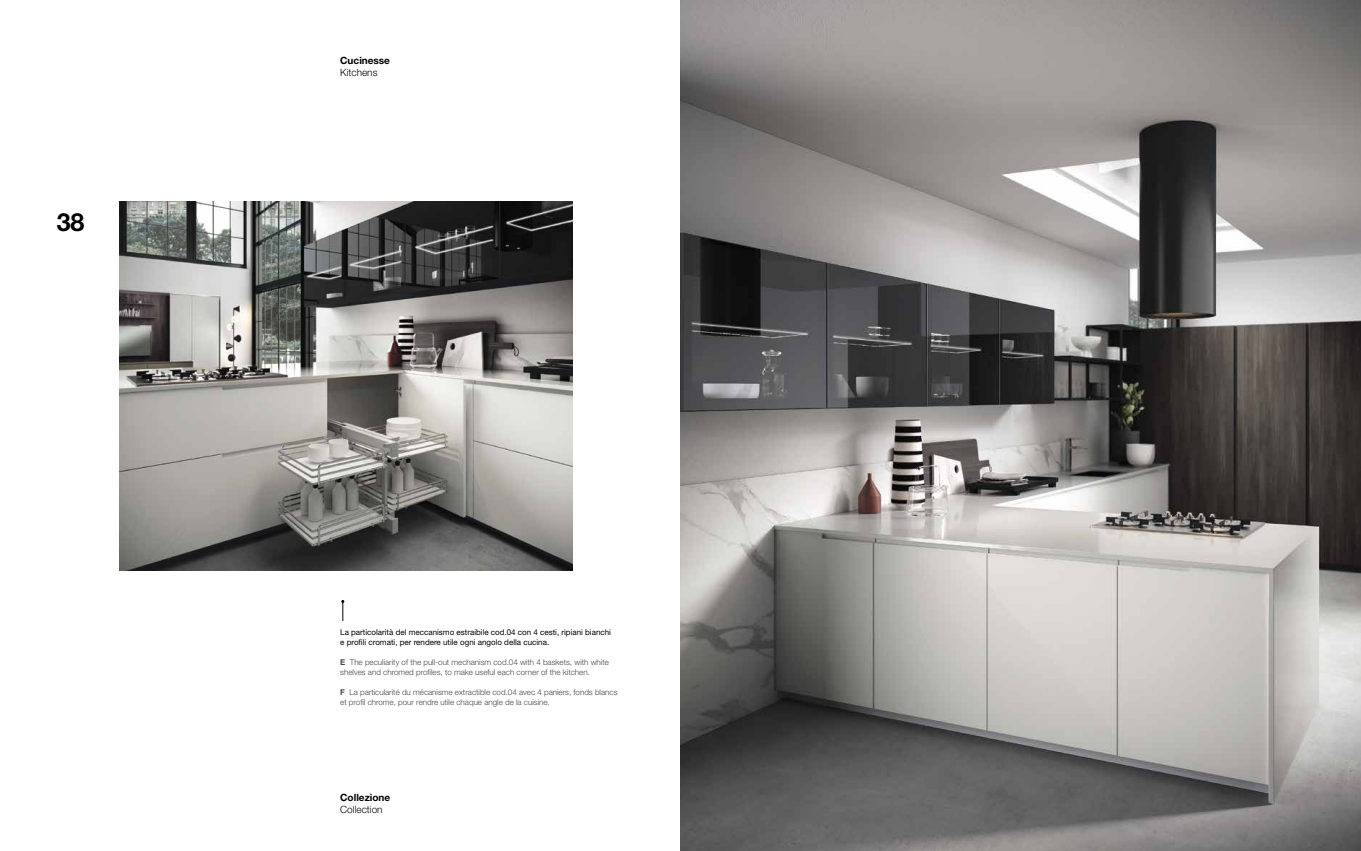
<style>
.page{position:relative;width:1361px;height:851px;background:#fff}
.page>*{position:absolute;margin:0;border:0;box-sizing:border-box;transform-origin:0 0}
.t1{font:700 25px "Helvetica Neue LT Std";color:#000}
.t2{font:700 10px "Helvetica Neue LT Std";color:#000}
.t3{font:300 10px "Helvetica Neue LT Std";color:#000}
.t4{font:300 8px/10px "Helvetica Neue LT Std";color:#484848}
.t5{font:8px/10px "Helvetica Neue LT Std";color:#000}
.s1{font-weight:700}
</style>
<div class="page">
<svg style="left:341px;top:600px;width:3px;height:21px"></svg>
<img style="left:119px;top:201px;width:454px;height:369px">
<img style="left:680px;top:0;width:681px;height:850px">
<h1 class="t1" style="left:57px;top:206px;width:29px">38</h1>
<p class="t2" style="left:340px;top:54px;width:51px">Cucinesse</p>
<p class="t3" style="left:340px;top:66px;width:39px">Kitchens</p>
<p class="t5" style="left:340px;top:627px;width:272px">La particolarità del meccanismo estraibile cod.04 con 4 cesti, ripiani bianchi e profili cromati, per rendere utile ogni angolo della cucina.</p>
<p class="t4" style="left:340px;top:657px;width:270px"><span class="s1">E</span> The peculiarity of the pull-out mechanism cod.04 with 4 baskets, with white shelves and chromed profiles, to make useful each corner of the kitchen.</p>
<p class="t4" style="left:340px;top:687px;width:279px"><span class="s1">F</span> La particularité du mécanisme extractible cod.04 avec 4 paniers, fonds blancs et profil chrome, pour rendre utile chaque angle de la cuisine.</p>
<p class="t2" style="left:340px;top:791px;width:51px">Collezione</p>
<p class="t3" style="left:340px;top:803px;width:44px">Collection</p>
</div>
